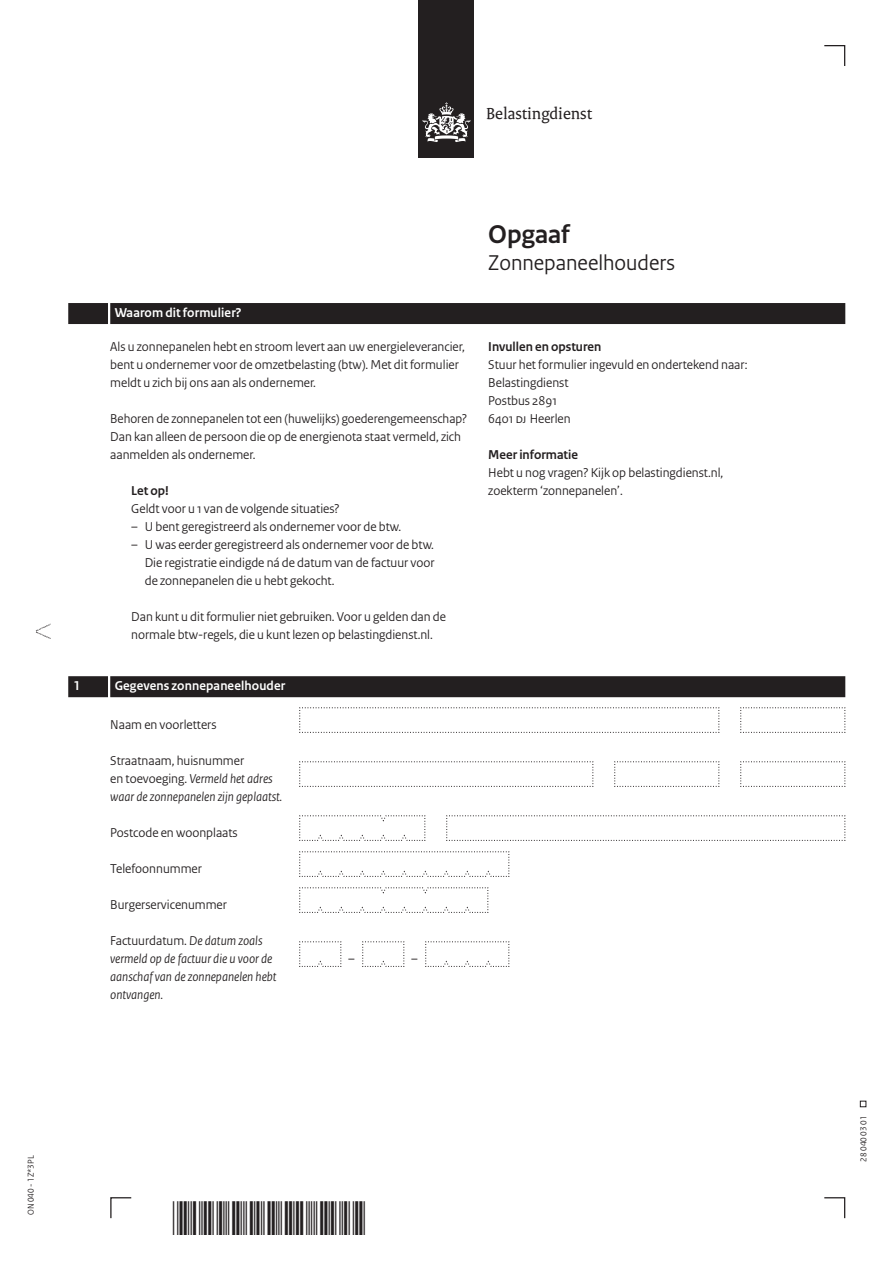
<style>
.page{position:relative;width:893px;height:1263px;background:#fff}
.page>*{position:absolute;margin:0;border:0;box-sizing:border-box;transform-origin:0 0}
.t1{font:700 27px "Rijksoverheid Sans Heading";color:#231f20}
.t2{font:22.5px "Rijksoverheid Sans Heading";color:#231f20}
.t3{font:17.25px "Rijksoverheid Serif";color:#231f20}
.t4{font:13.5px/18px "Rijksoverheid Sans Heading";color:#231f20}
.t5{font:italic 13.5px/18px "Rijksoverheid Sans Heading";color:#231f20}
.t6{font:700 13.5px "Rijksoverheid Sans Heading";letter-spacing:.01em;color:#fff}
.t7{font:700 13.5px "Rijksoverheid Sans Heading";color:#231f20}
.t8{font:9px "Rijksoverheid Sans Heading";color:#231f20}
.s1{font-style:normal}
</style>
<div class="page">
<svg style="left:824px;top:1197px;width:22px;height:22px"></svg>
<svg style="left:110px;top:1197px;width:22px;height:22px"></svg>
<svg style="left:824px;top:45px;width:22px;height:21px"></svg>
<svg style="left:860px;top:1101px;width:6px;height:6px"></svg>
<div style="left:419px;top:0;width:55px;height:158px;background:#231f20"></div>
<svg style="left:423px;top:102px;width:47px;height:40px"></svg>
<svg style="left:36px;top:624px;width:15px;height:15px"></svg>
<div style="left:110px;top:303px;width:735px;height:21px;background:#231f20"></div>
<div style="left:68px;top:303px;width:40px;height:21px;background:#231f20"></div>
<div style="left:110px;top:676px;width:735px;height:21px;background:#231f20"></div>
<div style="left:68px;top:676px;width:40px;height:21px;background:#231f20"></div>
<svg style="left:299px;top:707px;width:421px;height:26px"></svg>
<svg style="left:740px;top:707px;width:106px;height:26px"></svg>
<svg style="left:299px;top:761px;width:295px;height:26px"></svg>
<svg style="left:614px;top:761px;width:106px;height:26px"></svg>
<svg style="left:740px;top:761px;width:106px;height:26px"></svg>
<svg style="left:299px;top:815px;width:127px;height:26px"></svg>
<svg style="left:446px;top:815px;width:400px;height:26px"></svg>
<svg style="left:299px;top:851px;width:211px;height:26px"></svg>
<svg style="left:299px;top:887px;width:190px;height:26px"></svg>
<svg style="left:299px;top:941px;width:43px;height:26px"></svg>
<svg style="left:362px;top:941px;width:43px;height:26px"></svg>
<svg style="left:425px;top:941px;width:85px;height:26px"></svg>
<p class="t3" style="left:486px;top:103px;width:107px">Belastingdienst</p>
<p class="t6" style="left:115px;top:305px;width:128px">Waarom dit formulier?</p>
<p class="t4" style="left:110px;top:338px;width:356px">Als u zonnepanelen hebt en stroom levert aan uw energieleverancier, bent u ondernemer voor de omzetbelasting (btw). Met dit formulier meldt u zich bij ons aan als ondernemer.</p>
<p class="t4" style="left:110px;top:410px;width:358px">Behoren de zonnepanelen tot een (huwelijks) goederengemeenschap?<br>Dan kan alleen de persoon die op de energienota staat vermeld, zich aanmelden als ondernemer.</p>
<p class="t7" style="left:131px;top:483px;width:39px">Let op!</p>
<p class="t4" style="left:131px;top:500px;width:210px">Geldt voor u 1 van de volgende situaties?</p>
<p class="t4" style="left:131px;top:518px;width:271px">– U bent geregistreerd als ondernemer voor de btw.</p>
<p class="t4" style="left:145px;top:536px;width:291px;text-align:justify;text-indent:-14px">– U was eerder geregistreerd als ondernemer voor de btw.<br>Die registratie eindigde ná de datum van de factuur voor de zonnepanelen die u hebt gekocht.</p>
<p class="t4" style="left:131px;top:608px;width:316px">Dan kunt u dit formulier niet gebruiken. Voor u gelden dan de normale btw-regels, die u kunt lezen op belastingdienst.nl.</p>
<p class="t6" style="left:74px;top:678px;width:8px">1</p>
<p class="t6" style="left:115px;top:678px;width:172px">Gegevens zonnepaneelhouder</p>
<p class="t4" style="left:110px;top:716px;width:108px">Naam en voorletters</p>
<p class="t5" style="left:110px;top:752px;width:174px"><span class="s1">Straatnaam, huisnummer<br>en toevoeging.</span> Vermeld het adres waar de zonnepanelen zijn geplaatst.</p>
<p class="t4" style="left:110px;top:824px;width:129px">Postcode en woonplaats</p>
<p class="t4" style="left:110px;top:860px;width:93px">Telefoonnummer</p>
<p class="t4" style="left:110px;top:896px;width:118px">Burgerservicenummer</p>
<p class="t5" style="left:110px;top:932px;width:164px"><span class="s1">Factuurdatum.</span> De datum zoals vermeld op de factuur die u voor de</p>
<p class="t5" style="left:110px;top:968px;width:168px">aanschaf van de zonnepanelen hebt ontvangen.</p>
<p class="t4" style="left:348px;top:950px;width:8px">–</p>
<p class="t4" style="left:411px;top:950px;width:8px">–</p>
<h1 class="t1" style="left:488px;top:219px;width:83px">Opgaaf</h1>
<h2 class="t2" style="left:488px;top:250px;width:188px">Zonnepaneelhouders</h2>
<p class="t7" style="left:488px;top:339px;width:115px">Invullen en opsturen</p>
<p class="t4" style="left:488px;top:356px;width:261px">Stuur het formulier ingevuld en ondertekend naar:<br>Belastingdienst<br>Postbus 2891<br>6401 DJ Heerlen</p>
<p class="t7" style="left:488px;top:447px;width:91px">Meer informatie</p>
<p class="t4" style="left:488px;top:464px;width:237px">Hebt u nog vragen? Kijk op belastingdienst.nl, zoekterm ‘zonnepanelen’.</p>
<p class="t8" style="left:26px;top:1215px;width:61px;rotate:-90deg">ON 040 - 1Z*3PL</p>
<p class="t8" style="left:858px;top:1161px;width:47px;rotate:-90deg">28 040 03 01</p>
</div>
